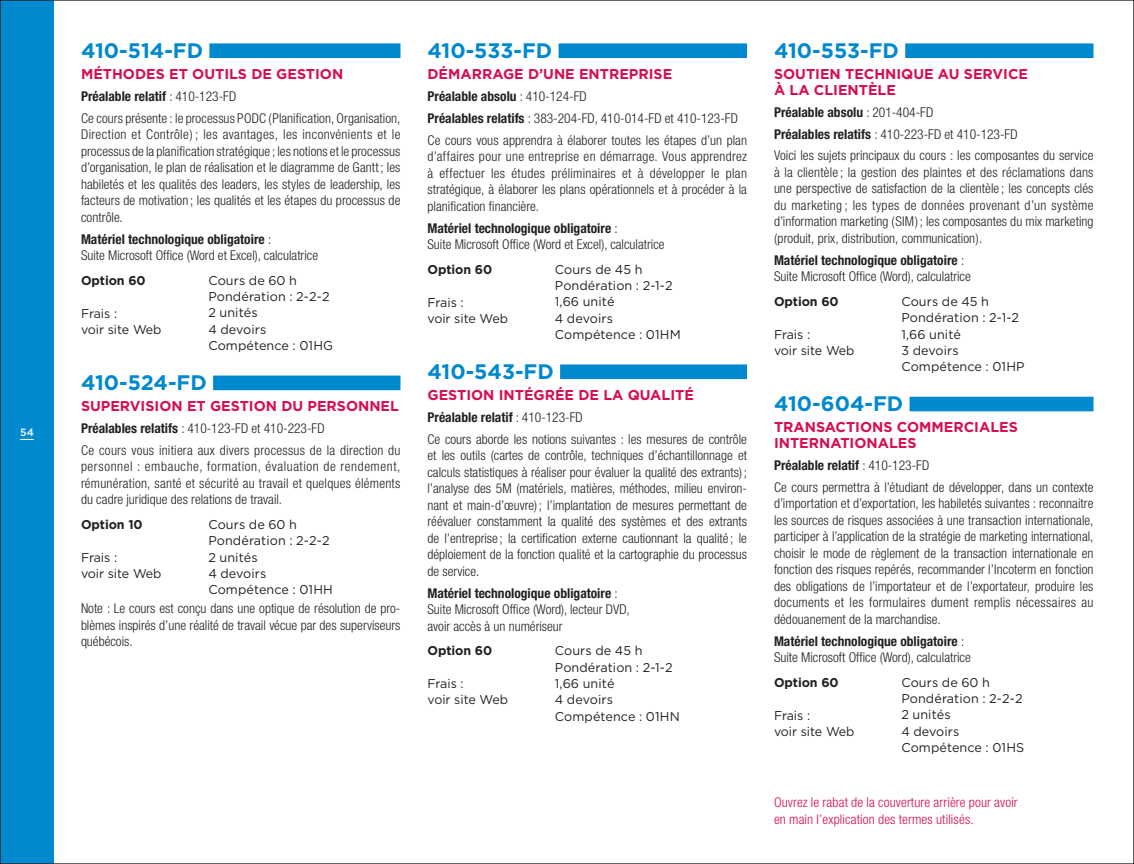
<style>
.page{position:relative;width:1134px;height:864px;background:#fff}
.page>*{position:absolute;margin:0;border:0;box-sizing:border-box;transform-origin:0 0}
.t1{font:700 21px "Gotham";color:#0089cf}
.t2{font:700 14.25px/15.8px "Gotham";color:#d60e51}
.t3{font:300 condensed 13.5px/16.5px "Helvetica Neue";color:#231f20}
.t4{font:300 condensed 13.5px/21.9px "Helvetica Neue";letter-spacing:.02em;color:#231f20}
.t5{font:300 condensed 13.5px/16.5px "Helvetica Neue";letter-spacing:.01em;color:#d60e51}
.t6{font:12.75px/16.4px "Gotham";letter-spacing:.005em;color:#231f20}
.t7{font:700 12.75px "Gotham";letter-spacing:-.005em;color:#231f20}
.t8{font:500 10.5px "Gotham";color:#fff}
.s1{font-weight:700}
</style>
<div class="page">
<div style="left:0;top:0;width:54px;height:864px;background:#0089cf"></div>
<svg style="left:20px;top:439px;width:14px;height:1px"></svg>
<div style="left:209px;top:43px;width:191px;height:15px;background:#0089cf"></div>
<div style="left:213px;top:376px;width:187px;height:14px;background:#0089cf"></div>
<div style="left:559px;top:43px;width:188px;height:15px;background:#0089cf"></div>
<div style="left:560px;top:364px;width:187px;height:15px;background:#0089cf"></div>
<div style="left:905px;top:43px;width:189px;height:15px;background:#0089cf"></div>
<div style="left:910px;top:397px;width:183px;height:14px;background:#0089cf"></div>
<p class="t8" style="left:20px;top:427px;width:15px">54</p>
<h1 class="t1" style="left:81px;top:38px;width:124px">410-514-FD</h1>
<p class="t2" style="left:81px;top:66px;width:264px">MÉTHODES ET OUTILS DE GESTION</p>
<p class="t3" style="left:81px;top:85px;width:321px;line-height:21.9px"><span class="s1">Préalable relatif</span> : 410-123-FD<br>Ce cours présente : le processus PODC (Planification, Organisation,</p>
<p class="t3" style="left:81px;top:126px;width:321px;text-align:justify">Direction et Contrôle) ; les avantages, les inconvénients et le processus de la planification stratégique ; les notions et le processus d’organisation, le plan de réalisation et le diagramme de Gantt ; les habiletés et les qualités des leaders, les styles de leadership, les facteurs de motivation ; les qualités et les étapes du processus de contrôle.</p>
<p class="t3" style="left:81px;top:231px;width:239px"><span class="s1">Matériel technologique obligatoire</span> :<br>Suite Microsoft Office (Word et Excel), calculatrice</p>
<p class="t7" style="left:81px;top:273px;width:66px">Option 60</p>
<p class="t6" style="left:208px;top:272px;width:90px">Cours de 60 h</p>
<p class="t6" style="left:81px;top:305px;width:82px;line-height:15.8px">Frais :<br>voir site Web</p>
<p class="t6" style="left:208px;top:288px;width:126px">Pondération : 2-2-2<br>2 unités<br>4 devoirs<br>Compétence : 01HG</p>
<h1 class="t1" style="left:81px;top:370px;width:127px">410-524-FD</h1>
<p class="t2" style="left:81px;top:398px;width:320px">SUPERVISION ET GESTION DU PERSONNEL</p>
<p class="t4" style="left:81px;top:417px;width:321px"><span class="s1">Préalables relatifs</span> : 410-123-FD et 410-223-FD<br>Ce cours vous initiera aux divers processus de la direction du</p>
<p class="t3" style="left:81px;top:458px;width:321px;text-align:justify">personnel : embauche, formation, évaluation de rendement, rémunération, santé et sécurité au travail et quelques éléments du cadre juridique des relations de travail.</p>
<p class="t7" style="left:81px;top:517px;width:63px">Option 10</p>
<p class="t6" style="left:208px;top:516px;width:90px">Cours de 60 h</p>
<p class="t6" style="left:81px;top:550px;width:82px;line-height:15.8px">Frais :<br>voir site Web</p>
<p class="t6" style="left:208px;top:532px;width:126px">Pondération : 2-2-2<br>2 unités<br>4 devoirs<br>Compétence : 01HH</p>
<p class="t3" style="left:81px;top:600px;width:321px;text-align:justify">Note : Le cours est conçu dans une optique de résolution de pro&shy;blèmes inspirés d’une réalité de travail vécue par des superviseurs québécois.</p>
<h1 class="t1" style="left:428px;top:38px;width:126px">410-533-FD</h1>
<p class="t2" style="left:428px;top:66px;width:246px">DÉMARRAGE D’UNE ENTREPRISE</p>
<p class="t3" style="left:428px;top:85px;width:321px;line-height:21.9px"><span class="s1">Préalable absolu</span> : 410-124-FD<br><span class="s1">Préalables relatifs</span> : 383-204-FD, 410-014-FD et 410-123-FD<br>Ce cours vous apprendra à élaborer toutes les étapes d’un plan</p>
<p class="t3" style="left:428px;top:148px;width:321px;text-align:justify">d’affaires pour une entreprise en démarrage. Vous apprendrez à effectuer les études préliminaires et à développer le plan stratégique, à élaborer les plans opérationnels et à procéder à la planification financière.</p>
<p class="t3" style="left:428px;top:219px;width:239px"><span class="s1">Matériel technologique obligatoire</span> :<br>Suite Microsoft Office (Word et Excel), calculatrice</p>
<p class="t7" style="left:428px;top:262px;width:66px">Option 60</p>
<p class="t6" style="left:555px;top:261px;width:89px">Cours de 45 h</p>
<p class="t6" style="left:428px;top:294px;width:82px;line-height:15.8px">Frais :<br>voir site Web</p>
<p class="t6" style="left:555px;top:277px;width:127px">Pondération : 2-1-2<br>1,66 unité<br>4 devoirs<br>Compétence : 01HM</p>
<h1 class="t1" style="left:428px;top:359px;width:128px">410-543-FD</h1>
<p class="t2" style="left:428px;top:387px;width:268px">GESTION INTÉGRÉE DE LA QUALITÉ</p>
<p class="t3" style="left:428px;top:406px;width:321px;line-height:21.9px"><span class="s1">Préalable relatif</span> : 410-123-FD<br>Ce cours aborde les notions suivantes : les mesures de contrôle</p>
<p class="t3" style="left:428px;top:447px;width:321px;text-align:justify">et les outils (cartes de contrôle, techniques d’échantillonnage et calculs statistiques à réaliser pour évaluer la qualité des extrants) ; l’analyse des 5M (matériels, matières, méthodes, milieu environ&shy;nant et main-d’œuvre) ; l’implantation de mesures permettant de réévaluer constamment la qualité des systèmes et des extrants de l’entreprise ; la certification externe cautionnant la qualité ; le déploiement de la fonction qualité et la cartographie du processus de service.</p>
<p class="t3" style="left:428px;top:585px;width:204px"><span class="s1">Matériel technologique obligatoire</span> :<br>Suite Microsoft Office (Word), lecteur DVD, avoir accès à un numériseur</p>
<p class="t7" style="left:428px;top:643px;width:66px">Option 60</p>
<p class="t6" style="left:555px;top:642px;width:89px">Cours de 45 h</p>
<p class="t6" style="left:428px;top:676px;width:82px;line-height:15.8px">Frais :<br>voir site Web</p>
<p class="t6" style="left:555px;top:659px;width:126px">Pondération : 2-1-2<br>1,66 unité<br>4 devoirs<br>Compétence : 01HN</p>
<h1 class="t1" style="left:774px;top:38px;width:126px">410-553-FD</h1>
<p class="t2" style="left:774px;top:66px;width:256px">SOUTIEN TECHNIQUE AU SERVICE<br>À LA CLIENTÈLE</p>
<p class="t3" style="left:774px;top:101px;width:321px;line-height:21.9px"><span class="s1">Préalable absolu</span> : 201-404-FD<br><span class="s1">Préalables relatifs</span> : 410-223-FD et 410-123-FD<br>Voici les sujets principaux du cours : les composantes du service</p>
<p class="t3" style="left:774px;top:164px;width:321px;text-align:justify">à la clientèle ; la gestion des plaintes et des réclamations dans une perspective de satisfaction de la clientèle ; les concepts clés du marketing ; les types de données provenant d’un système d’information marketing (SIM) ; les composantes du mix marketing (produit, prix, distribution, communication).</p>
<p class="t3" style="left:774px;top:252px;width:198px"><span class="s1">Matériel technologique obligatoire</span> :<br>Suite Microsoft Office (Word), calculatrice</p>
<p class="t7" style="left:774px;top:294px;width:66px">Option 60</p>
<p class="t6" style="left:901px;top:293px;width:89px">Cours de 45 h</p>
<p class="t6" style="left:774px;top:326px;width:82px;line-height:15.8px">Frais :<br>voir site Web</p>
<p class="t6" style="left:901px;top:309px;width:125px">Pondération : 2-1-2<br>1,66 unité<br>3 devoirs<br>Compétence : 01HP</p>
<h1 class="t1" style="left:774px;top:392px;width:131px">410-604-FD</h1>
<p class="t2" style="left:774px;top:419px;width:245px">TRANSACTIONS COMMERCIALES<br>INTERNATIONALES</p>
<p class="t3" style="left:774px;top:454px;width:321px;line-height:21.9px"><span class="s1">Préalable relatif</span> : 410-123-FD<br>Ce cours permettra à l’étudiant de développer, dans un contexte</p>
<p class="t3" style="left:774px;top:495px;width:321px;text-align:justify">d’importation et d’exportation, les habiletés suivantes : reconnaitre les sources de risques associées à une transaction internationale, participer à l’application de la stratégie de marketing international, choisir le mode de règlement de la transaction internationale en fonction des risques repérés, recommander l’Incoterm en fonction des obligations de l’importateur et de l’exportateur, produire les documents et les formulaires dument remplis nécessaires au dédouanement de la marchandise.</p>
<p class="t3" style="left:774px;top:633px;width:198px"><span class="s1">Matériel technologique obligatoire</span> :<br>Suite Microsoft Office (Word), calculatrice</p>
<p class="t7" style="left:774px;top:675px;width:66px">Option 60</p>
<p class="t6" style="left:901px;top:674px;width:90px">Cours de 60 h</p>
<p class="t6" style="left:774px;top:707px;width:82px;line-height:15.8px">Frais :<br>voir site Web</p>
<p class="t6" style="left:901px;top:690px;width:124px">Pondération : 2-2-2<br>2 unités<br>4 devoirs<br>Compétence : 01HS</p>
<p class="t5" style="left:774px;top:794px;width:245px">Ouvrez le rabat de la couverture arrière pour avoir en main l’explication des termes utilisés.</p>
</div>
